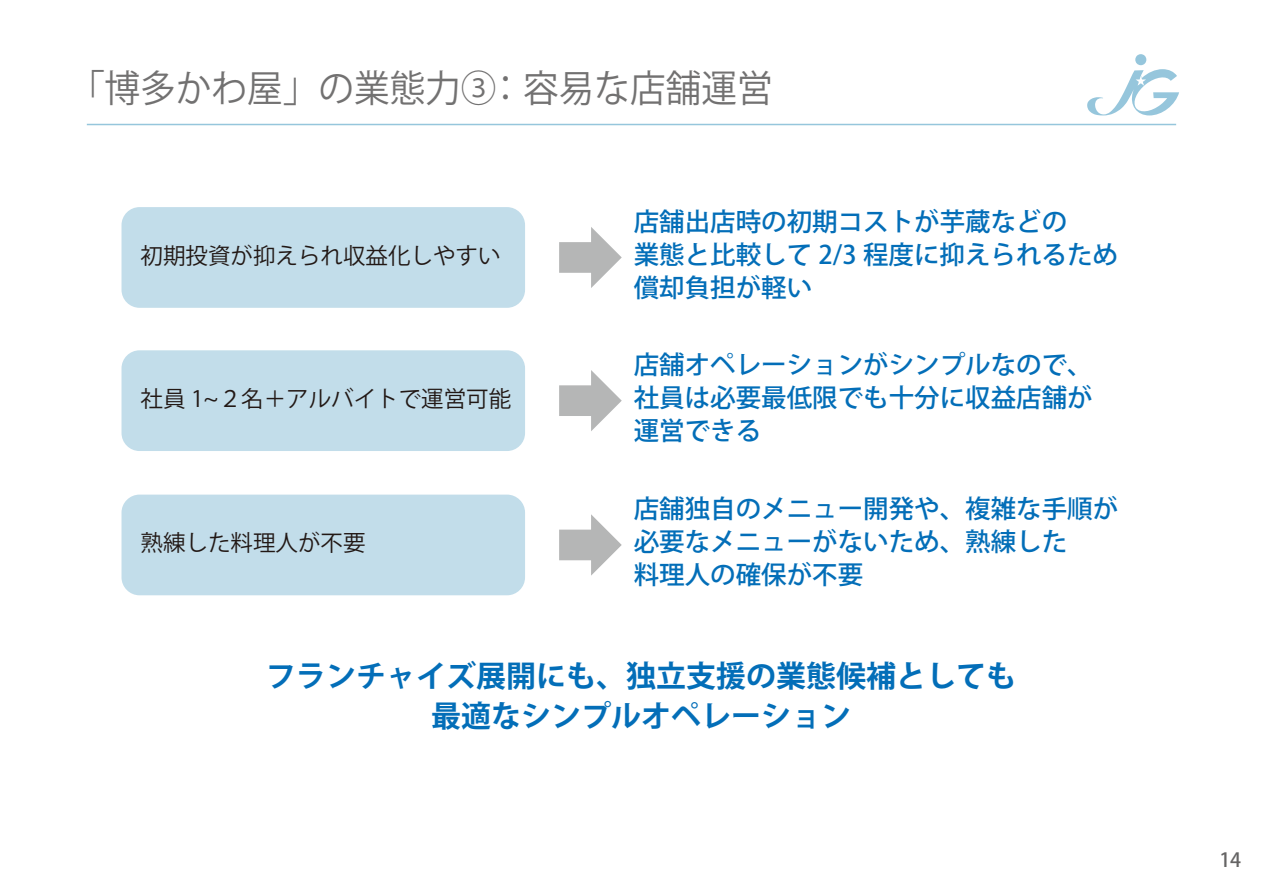
<style>
.page{position:relative;width:1263px;height:893px;background:#fff}
.page>*{position:absolute;margin:0;border:0;box-sizing:border-box;transform-origin:0 0}
.t1{font:37.5px "Koz Go Pro";color:#727171;scale:.95 1}
.t2{font:700 30px/40.5px "Koz Go Pro";color:#036eb8;text-align:center}
.t3{font:500 25.5px/33px "Koz Go Pro";color:#036eb8}
.t4{font:22.5px "Koz Go Pro";color:#221815}
.t5{font:500 19.5px "Koz Go Pro";color:#656464}
</style>
<div class="page">
<svg style="left:1087px;top:54px;width:92px;height:61px"></svg>
<hr style="left:87px;top:124px;width:1089px;height:1px;background:#96c6dc">
<svg style="left:559px;top:227px;width:63px;height:61px"></svg>
<svg style="left:559px;top:370px;width:63px;height:61px"></svg>
<svg style="left:559px;top:514px;width:63px;height:62px"></svg>
<div style="left:122px;top:207px;width:403px;height:101px;background:#c2ddea;border-radius:18px"></div>
<div style="left:122px;top:350px;width:403px;height:101px;background:#c2ddea;border-radius:18px"></div>
<div style="left:122px;top:495px;width:403px;height:100px;background:#c2ddea;border-radius:18px"></div>
<h1 class="t1" style="left:69px;top:64px;width:742px">「博多かわ屋」の業態力③：容易な店舗運営</h1>
<p class="t4" style="left:141px;top:241px;width:361px">初期投資が抑えられ収益化しやすい</p>
<p class="t4" style="left:141px;top:384px;width:372px">社員 1~２名＋アルバイトで運営可能</p>
<p class="t4" style="left:141px;top:528px;width:226px">熟練した料理人が不要</p>
<p class="t3" style="left:634px;top:206px;width:486px">店舗出店時の初期コストが芋蔵などの<br>業態と比較して 2/3 程度に抑えられるため償却負担が軽い</p>
<p class="t3" style="left:634px;top:350px;width:460px;text-align:justify">店舗オペレーションがシンプルなので、社員は必要最低限でも十分に収益店舗が運営できる</p>
<p class="t3" style="left:634px;top:494px;width:486px">店舗独自のメニュー開発や、複雑な手順が必要なメニューがないため、熟練した<br>料理人の確保が不要</p>
<p class="t2" style="left:266px;top:657px;width:751px">フランチャイズ展開にも、独立支援の業態候補としても最適なシンプルオペレーション</p>
<p class="t5" style="left:1219px;top:847px;width:23px">14</p>
</div>
